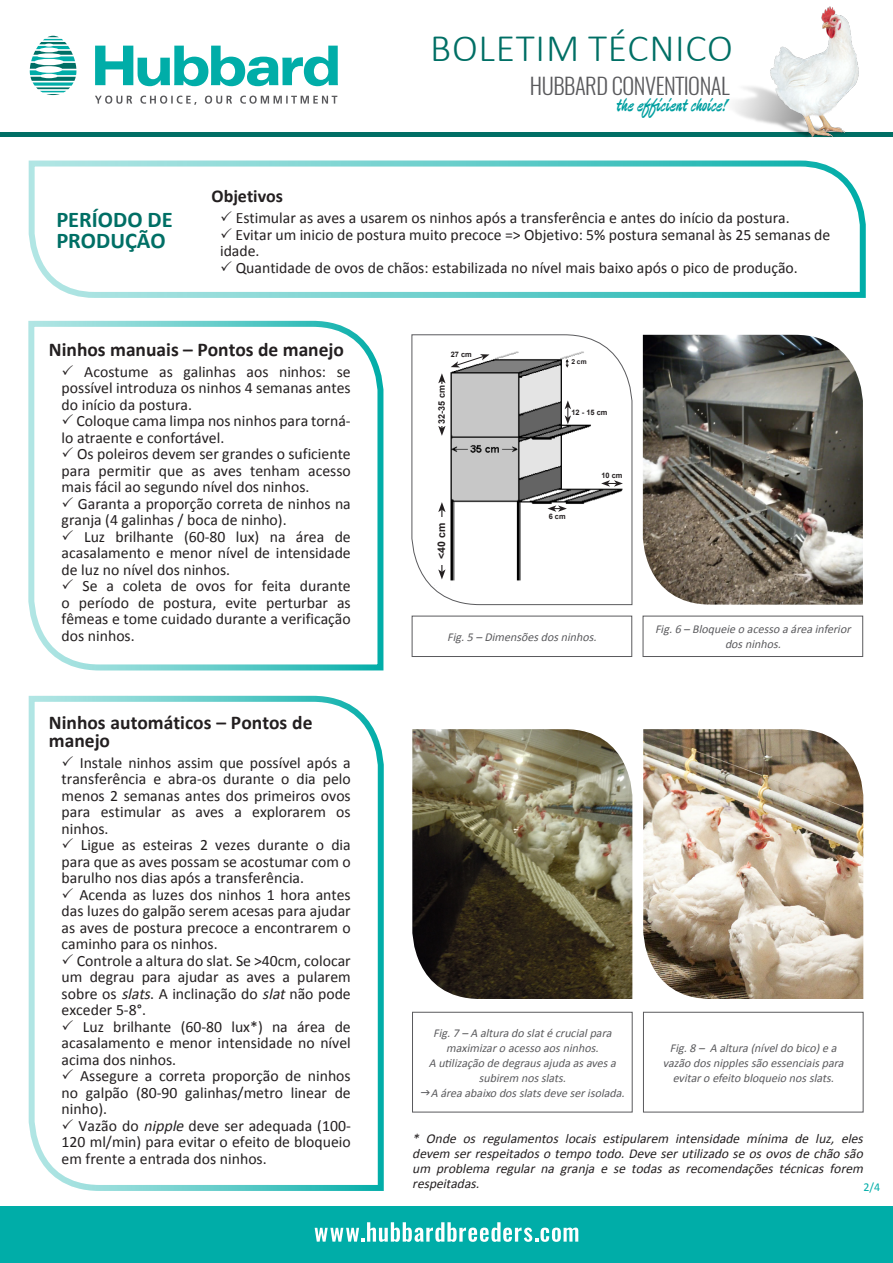
<style>
.page{position:relative;width:893px;height:1263px;background:#fff}
.page>*{position:absolute;margin:0;border:0;box-sizing:border-box;transform-origin:0 0}
.t1{font:300 39px "Calibri";letter-spacing:.02em;color:#006f65}
.t2{font:300 22.5px "Oswald";letter-spacing:-.02em;color:#5a5a5d}
.t3{font:700 22.5px/21px "Calibri";color:#006f65}
.t4{font:700 19.5px/18px "Calibri";color:#231f20}
.t5{font:italic 18px "Devonshire";color:#009fa0}
.t6{font:700 18px "Calibri";color:#231f20}
.t7{font:15.75px/16.5px "Calibri";color:#231f20;text-align:justify}
.t8{font:italic 13.5px/15px "Calibri";color:#231f20;text-align:justify}
.t9{font:italic 12px/15px "Calibri";color:#5a5a5d;text-align:center}
.t10{font:12px "Calibri";color:#00ada8}
.t11{font:700 10.5px "Arial";color:#231f20}
.t12{font:700 9px "Arial";color:#231f20}
.t13{font:700 7.5px "Arial";color:#231f20}
.t14{font:700 6.75px "Arial";color:#231f20}
.s1{font-style:italic}
</style>
<div class="page">
<div style="left:0;top:132px;width:893px;height:5px;background:#006f65"></div>
<svg style="left:95px;top:46px;width:243px;height:40px"></svg>
<svg style="left:30px;top:36px;width:46px;height:59px"></svg>
<svg style="left:95px;top:96px;width:242px;height:9px"></svg>
<img style="left:734px;top:6px;width:125px;height:131px">
<div style="left:0;top:1206px;width:893px;height:57px;background:#00ada8"></div>
<svg style="left:315px;top:1222px;width:263px;height:20px"></svg>
<div style="left:412px;top:616px;width:220px;height:41px;border:1px solid #5a5a5d"></div>
<div style="left:412px;top:1012px;width:220px;height:100px;border:1px solid #5a5a5d"></div>
<svg style="left:412px;top:334px;width:220px;height:271px"></svg>
<img style="left:643px;top:729px;width:220px;height:270px">
<img style="left:412px;top:729px;width:220px;height:270px">
<div style="left:643px;top:616px;width:220px;height:41px;border:1px solid #5a5a5d"></div>
<div style="left:643px;top:1012px;width:220px;height:100px;border:1px solid #5a5a5d"></div>
<img style="left:643px;top:335px;width:220px;height:270px">
<div style="left:449px;top:580px;width:81px;height:12px;background:#fff"></div>
<div style="left:435px;top:503px;width:13px;height:85px;background:#fff"></div>
<div style="left:432px;top:504px;width:14px;height:81px;background:#fff"></div>
<div style="left:432px;top:364px;width:17px;height:76px;background:#fff"></div>
<div style="left:564px;top:358px;width:8px;height:66px;background:#fff"></div>
<div style="left:601px;top:469px;width:24px;height:18px;background:#fff"></div>
<div style="left:546px;top:504px;width:24px;height:18px;background:#fff"></div>
<hr style="left:441px;top:510px;width:1px;height:62px;background:#231f20">
<svg style="left:438px;top:569px;width:8px;height:10px"></svg>
<svg style="left:438px;top:502px;width:8px;height:10px"></svg>
<hr style="left:441px;top:381px;width:1px;height:47px;background:#231f20">
<svg style="left:438px;top:426px;width:8px;height:10px"></svg>
<svg style="left:565px;top:400px;width:6px;height:24px"></svg>
<svg style="left:438px;top:344px;width:60px;height:39px"></svg>
<svg style="left:601px;top:480px;width:22px;height:7px"></svg>
<svg style="left:547px;top:505px;width:20px;height:7px"></svg>
<div style="left:438px;top:517px;width:7px;height:47px;background:#fff"></div>
<div style="left:438px;top:384px;width:8px;height:41px;background:#fff"></div>
<div style="left:571px;top:408px;width:36px;height:7px;background:#fff"></div>
<div style="left:448px;top:350px;width:26px;height:8px;background:#fff"></div>
<div style="left:570px;top:357px;width:18px;height:9px;background:#fff"></div>
<svg style="left:565px;top:359px;width:4px;height:9px"></svg>
<svg style="left:28px;top:160px;width:838px;height:138px"></svg>
<svg style="left:28px;top:695px;width:356px;height:496px"></svg>
<svg style="left:28px;top:320px;width:356px;height:351px"></svg>
<svg style="left:63px;top:364px;width:10px;height:10px"></svg>
<svg style="left:63px;top:414px;width:10px;height:10px"></svg>
<svg style="left:63px;top:447px;width:10px;height:10px"></svg>
<svg style="left:63px;top:496px;width:10px;height:10px"></svg>
<svg style="left:63px;top:529px;width:10px;height:10px"></svg>
<svg style="left:63px;top:579px;width:10px;height:10px"></svg>
<svg style="left:63px;top:756px;width:10px;height:10px"></svg>
<svg style="left:63px;top:838px;width:10px;height:10px"></svg>
<svg style="left:63px;top:888px;width:10px;height:10px"></svg>
<svg style="left:63px;top:954px;width:10px;height:10px"></svg>
<svg style="left:63px;top:1020px;width:10px;height:10px"></svg>
<svg style="left:63px;top:1069px;width:10px;height:10px"></svg>
<svg style="left:63px;top:1119px;width:10px;height:10px"></svg>
<svg style="left:221px;top:211px;width:11px;height:10px"></svg>
<svg style="left:221px;top:227px;width:11px;height:10px"></svg>
<svg style="left:221px;top:260px;width:11px;height:10px"></svg>
<p class="t3" style="left:56px;top:209px;width:118px">PERÍODO DE<br>PRODUÇÃO</p>
<h1 class="t1" style="left:430px;top:24px;width:304px">BOLETIM TÉCNICO</h1>
<p class="t5" style="left:616px;top:94px;width:119px">theefficientchoice!</p>
<h2 class="t2" style="left:530px;top:70px;width:201px">HUBBARD CONVENTIONAL</h2>
<p class="t6" style="left:212px;top:185px;width:73px">Objetivos</p>
<p class="t7" style="left:236px;top:209px;width:556px">Estimular as aves a usarem os ninhos após a transferência e antes do início da postura.</p>
<p class="t7" style="left:220px;top:225px;width:612px;text-indent:15px">Evitar um inicio de postura muito precoce =&gt; Objetivo: 5% postura semanal às 25 semanas de idade.</p>
<p class="t7" style="left:236px;top:258px;width:564px">Quantidade de ovos de chãos: estabilizada no nível mais baixo após o pico de produção.</p>
<p class="t4" style="left:49px;top:340px;width:297px">Ninhos manuais – Pontos de manejo</p>
<p class="t7" style="left:62px;top:362px;width:291px;text-indent:23px">Acostume as galinhas aos ninhos: se possível introduza os ninhos 4 semanas antes do início da postura.</p>
<p class="t7" style="left:62px;top:412px;width:291px;text-indent:15px">Coloque cama limpa nos ninhos para torná&shy;lo atraente e confortável.</p>
<p class="t7" style="left:62px;top:445px;width:291px;text-indent:16px">Os poleiros devem ser grandes o suficiente para permitir que as aves tenham acesso mais fácil ao segundo nível dos ninhos.</p>
<p class="t7" style="left:62px;top:494px;width:291px;text-indent:16px">Garanta a proporção correta de ninhos na granja (4 galinhas / boca de ninho).</p>
<p class="t7" style="left:62px;top:527px;width:291px;text-indent:22px">Luz brilhante (60-80 lux) na área de acasalamento e menor nível de intensidade de luz no nível dos ninhos.</p>
<p class="t7" style="left:62px;top:577px;width:291px;text-indent:21px">Se a coleta de ovos for feita durante o período de postura, evite perturbar as fêmeas e tome cuidado durante a verificação dos ninhos.</p>
<p class="t4" style="left:49px;top:714px;width:265px">Ninhos automáticos – Pontos de manejo</p>
<p class="t7" style="left:62px;top:754px;width:291px;text-indent:18px">Instale ninhos assim que possível após a transferência e abra-os durante o dia pelo menos 2 semanas antes dos primeiros ovos para estimular as aves a explorarem os ninhos.</p>
<p class="t7" style="left:62px;top:836px;width:291px;text-indent:19px">Ligue as esteiras 2 vezes durante o dia para que as aves possam se acostumar com o barulho nos dias após a transferência.</p>
<p class="t7" style="left:62px;top:886px;width:291px;text-indent:18px">Acenda as luzes dos ninhos 1 hora antes das luzes do galpão serem acesas para ajudar as aves de postura precoce a encontrarem o caminho para os ninhos.</p>
<p class="t7" style="left:62px;top:952px;width:291px;text-indent:15px">Controle a altura do slat. Se &gt;40cm, colocar um degrau para ajudar as aves a pularem sobre os <span class="s1">slats</span>. A inclinação do <span class="s1">slat</span>não pode exceder 5-8°.</p>
<p class="t7" style="left:62px;top:1018px;width:291px;text-indent:21px">Luz brilhante (60-80 lux*) na área de acasalamento e menor intensidade no nível acima dos ninhos.</p>
<p class="t7" style="left:62px;top:1067px;width:291px;text-indent:19px">Assegure a correta proporção de ninhos no galpão (80-90 galinhas/metro linear de ninho).</p>
<p class="t7" style="left:62px;top:1117px;width:291px;text-indent:17px">Vazão do <span class="s1">nipple</span> deve ser adequada (100- 120 ml/min) para evitar o efeito de bloqueio em frente a entrada dos ninhos.</p>
<p class="t13" style="left:451px;top:349px;width:23px">27 cm</p>
<p class="t12" style="left:436px;top:424px;width:40px;rotate:-90deg">32-35 cm</p>
<p class="t11" style="left:435px;top:559px;width:37px;rotate:-90deg">&lt;40 cm</p>
<p class="t14" style="left:571px;top:357px;width:17px">2 cm</p>
<p class="t13" style="left:571px;top:407px;width:37px">12 - 15 cm</p>
<p class="t13" style="left:549px;top:511px;width:18px">6 cm</p>
<p class="t13" style="left:601px;top:470px;width:23px">10 cm</p>
<p class="t9" style="left:447px;top:629px;width:154px">Fig.5 – Dimensõesdosninhos.</p>
<p class="t9" style="left:655px;top:621px;width:200px">Fig.6 – Bloqueie o acesso a área inferior dosninhos.</p>
<p class="t9" style="left:433px;top:1024px;width:183px">Fig.7 – A altura do slaté crucialpara maximizaro acesso aosninhos.</p>
<p class="t9" style="left:429px;top:1054px;width:192px">A utilização de degrausajuda asavesa subirem nosslats.</p>
<p class="t9" style="left:431px;top:1084px;width:198px">A área abaixo dosslatsdeve serisolada.</p>
<p class="t9" style="left:663px;top:1039px;width:185px">Fig.8 – A altura (níveldo bico)e a vazão dosnipplessão essenciaispara evitaro efeito bloqueio nosslats.</p>
<p class="t8" style="left:412px;top:1131px;width:455px">* Onde os regulamentos locais estipularem intensidade mínima de luz, eles devem ser respeitados o tempo todo. Deve ser utilizado se os ovos de chão são um problema regular na granja e se todas as recomendações técnicas forem respeitadas.</p>
<p class="t10" style="left:863px;top:1179px;width:18px">2/4</p>
</div>
